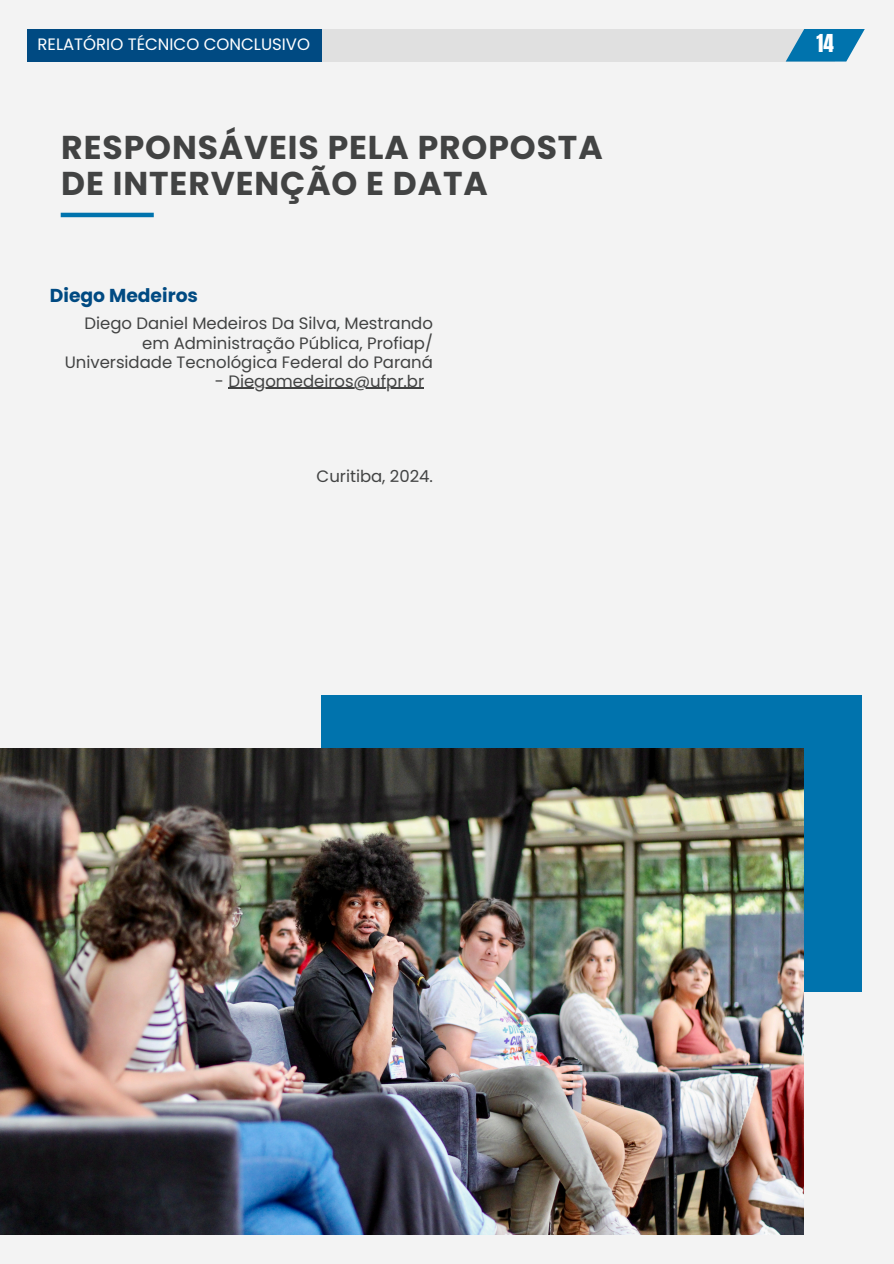
<style>
.page{position:relative;width:894px;height:1264px;background:#fff}
.page>*{position:absolute;margin:0;border:0;box-sizing:border-box;transform-origin:0 0}
.t1{font:700 33px/36px "Poppins";letter-spacing:.025em;color:#424343}
.t2{font:21px "Anton";color:#fff}
.t3{font:700 18.75px "Poppins";color:#004a82}
.t4{font:16.5px/19.2px "Poppins";color:#424343;text-align:right}
.t5{font:16.5px "Poppins";color:#fff}
</style>
<div class="page">
<div style="left:0;top:0;width:893px;height:1263px;background:#f3f3f3"></div>
<div style="left:293px;top:29px;width:541px;height:33px;background:#e0e0e0"></div>
<svg style="left:785px;top:29px;width:79px;height:33px"></svg>
<div style="left:27px;top:29px;width:294px;height:33px;background:#004a82"></div>
<div style="left:321px;top:695px;width:541px;height:296px;background:#0073ad"></div>
<hr style="left:61px;top:213px;width:93px;height:4px;background:#0073ad">
<hr style="left:228px;top:388px;width:196px;height:1px;background:#424343">
<img style="left:0;top:748px;width:803px;height:486px">
<p class="t5" style="left:38px;top:33px;width:274px">RELATÓRIO TÉCNICO CONCLUSIVO</p>
<p class="t2" style="left:816px;top:28px;width:19px">14</p>
<h1 class="t1" style="left:61px;top:129px;width:542px">RESPONSÁVEIS PELA PROPOSTA<br>DE INTERVENÇÃO E DATA</h1>
<p class="t3" style="left:50px;top:282px;width:150px">Diego Medeiros</p>
<p class="t4" style="left:65px;top:314px;width:369px">Diego Daniel Medeiros Da Silva, Mestrando em Administração Pública, Profiap/<br>Universidade Tecnológica Federal do Paraná</p>
<p class="t4" style="left:215px;top:371px;width:211px">- Diegomedeiros@ufpr.br</p>
<p class="t4" style="left:316px;top:467px;width:118px">Curitiba, 2024.</p>
</div>
